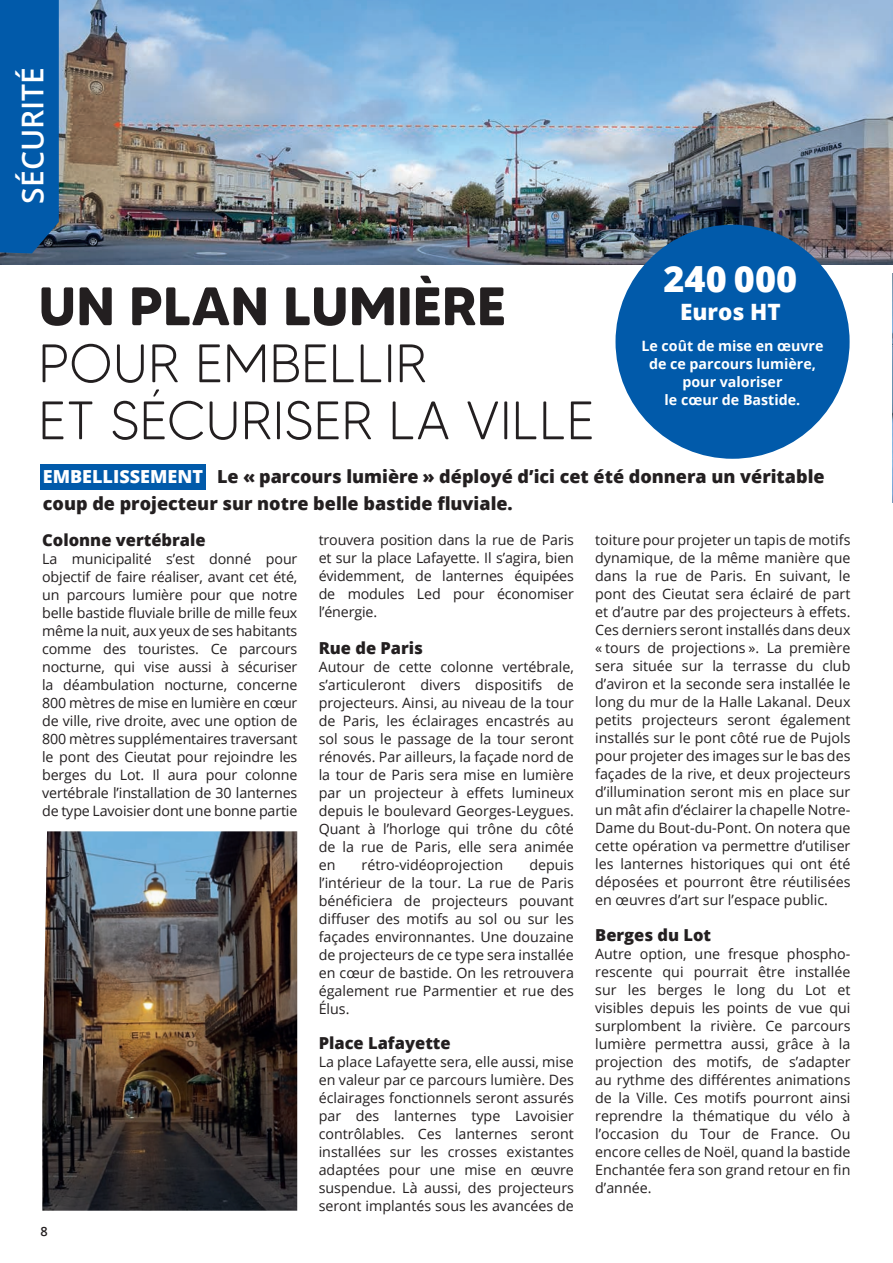
<style>
.page{position:relative;width:893px;height:1263px;background:#fff}
.page>*{position:absolute;margin:0;border:0;box-sizing:border-box;transform-origin:0 0}
.t1{font:300 54px/57px "MADE Tommy Soft";color:#231f20}
.t2{font:700 54px "MADE Tommy Soft";color:#231f20}
.t3{font:800 36px "Open Sans";color:#fff}
.t4{font:600 30px "Open Sans";color:#fff}
.t5{font:800 22.5px "Open Sans";color:#fff}
.t6{font:800 18px/27px "Open Sans";color:#231f20}
.t7{font:800 16.5px "Open Sans";color:#231f20}
.t8{font:14.25px/18px "Open Sans";color:#231f20;text-align:justify}
.t9{font:700 14.25px/18px "Open Sans";color:#fff;text-align:center}
.t10{font:600 12.75px "Open Sans";color:#231f20}
.s1{color:#fff}
</style>
<div class="page">
<img style="left:0;top:0;width:893px;height:265px">
<div style="left:40px;top:464px;width:166px;height:25px;background:#015aaa"></div>
<div style="left:615px;top:225px;width:235px;height:234px;background:#015aaa;border-radius:50%"></div>
<div style="left:0;top:0;width:59px;height:253px;background:#015aaa"></div>
<img style="left:892px;top:273px;width:1px;height:230px">
<img style="left:42px;top:831px;width:255px;height:380px">
<h3 class="t4" style="left:12px;top:204px;width:138px;rotate:-90deg">SÉCURITÉ</h3>
<h1 class="t2" style="left:38px;top:273px;width:469px">UN PLAN LUMIÈRE</h1>
<h1 class="t1" style="left:38px;top:334px;width:558px">POUR EMBELLIR<br>ET SÉCURISER LA VILLE</h1>
<h2 class="t3" style="left:663px;top:251px;width:135px">240 000</h2>
<h3 class="t5" style="left:680px;top:295px;width:102px">Euros HT</h3>
<p class="t9" style="left:641px;top:337px;width:184px">Le coût de mise en œuvre de ce parcours lumière, pour valoriser<br>le cœur de Bastide.</p>
<p class="t6" style="left:43px;top:462px;width:783px"><span class="s1">EMBELLISSEMENT</span> Le « parcours lumière » déployé d’ici cet été donnera un véritable coup de projecteur sur notre belle bastide fluviale.</p>
<p class="t7" style="left:42px;top:528px;width:165px">Colonne vertébrale</p>
<p class="t8" style="left:42px;top:550px;width:257px">La municipalité s’est donné pour objectif de faire réaliser, avant cet été, un parcours lumière pour que notre belle bastide fluviale brille de mille feux même la nuit, aux yeux de ses habitants comme des touristes. Ce parcours nocturne, qui vise aussi à sécuriser la déambulation nocturne, concerne 800 mètres de mise en lumière en cœur de ville, rive droite, avec une option de 800 mètres supplémentaires traversant le pont des Cieutat pour rejoindre les berges du Lot. Il aura pour colonne vertébrale l’installation de 30 lanternes de type Lavoisier dont une bonne partie</p>
<p class="t8" style="left:595px;top:530px;width:257px">toiture pour projeter un tapis de motifs dynamique, de la même manière que dans la rue de Paris. En suivant, le pont des Cieutat sera éclairé de part et d’autre par des projecteurs à effets.<br>Ces derniers seront installés dans deux « tours de projections ». La première sera située sur la terrasse du club d’aviron et la seconde sera installée le long du mur de la Halle Lakanal. Deux petits projecteurs seront également installés sur le pont côté rue de Pujols pour projeter des images sur le bas des façades de la rive, et deux projecteurs d’illumination seront mis en place sur un mât afin d’éclairer la chapelle Notre-Dame du Bout-du-Pont. On notera que cette opération va permettre d’utiliser les lanternes historiques qui ont été déposées et pourront être réutilisées en œuvres d’art sur l’espace public.</p>
<p class="t7" style="left:595px;top:922px;width:117px">Berges du Lot</p>
<p class="t8" style="left:595px;top:944px;width:257px">Autre option, une fresque phospho&shy;rescente qui pourrait être installée sur les berges le long du Lot et visibles depuis les points de vue qui surplombent la rivière. Ce parcours lumière permettra aussi, grâce à la projection des motifs, de s’adapter au rythme des différentes animations de la Ville. Ces motifs pourront ainsi reprendre la thématique du vélo à l’occasion du Tour de France. Ou encore celles de Noël, quand la bastide Enchantée fera son grand retour en fin d’année.</p>
<p class="t8" style="left:319px;top:530px;width:257px">trouvera position dans la rue de Paris et sur la place Lafayette. Il s’agira, bien évidemment, de lanternes équipées de modules Led pour économiser l’énergie.</p>
<p class="t7" style="left:319px;top:635px;width:106px">Rue de Paris</p>
<p class="t8" style="left:319px;top:657px;width:257px">Autour de cette colonne vertébrale, s’articuleront divers dispositifs de projecteurs. Ainsi, au niveau de la tour de Paris, les éclairages encastrés au sol sous le passage de la tour seront rénovés. Par ailleurs, la façade nord de la tour de Paris sera mise en lumière par un projecteur à effets lumineux depuis le boulevard Georges-Leygues.<br>Quant à l’horloge qui trône du côté de la rue de Paris, elle sera animée en</p>
<p class="t8" style="left:362px;top:855px;width:143px">rétro-vidéoprojection</p>
<p class="t8" style="left:319px;top:855px;width:257px;text-indent:211px">depuis l’intérieur de la tour. La rue de Paris bénéficiera de projecteurs pouvant diffuser des motifs au sol ou sur les façades environnantes. Une douzaine de projecteurs de ce type sera installée en cœur de bastide. On les retrouvera également rue Parmentier et rue des Élus.</p>
<p class="t7" style="left:319px;top:1030px;width:134px">Place Lafayette</p>
<p class="t8" style="left:319px;top:1052px;width:257px">La place Lafayette sera, elle aussi, mise en valeur par ce parcours lumière. Des éclairages fonctionnels seront assurés par des lanternes type Lavoisier contrôlables. Ces lanternes seront installées sur les crosses existantes adaptées pour une mise en œuvre suspendue. Là aussi, des projecteurs seront implantés sous les avancées de</p>
<p class="t10" style="left:40px;top:1223px;width:9px">8</p>
</div>
